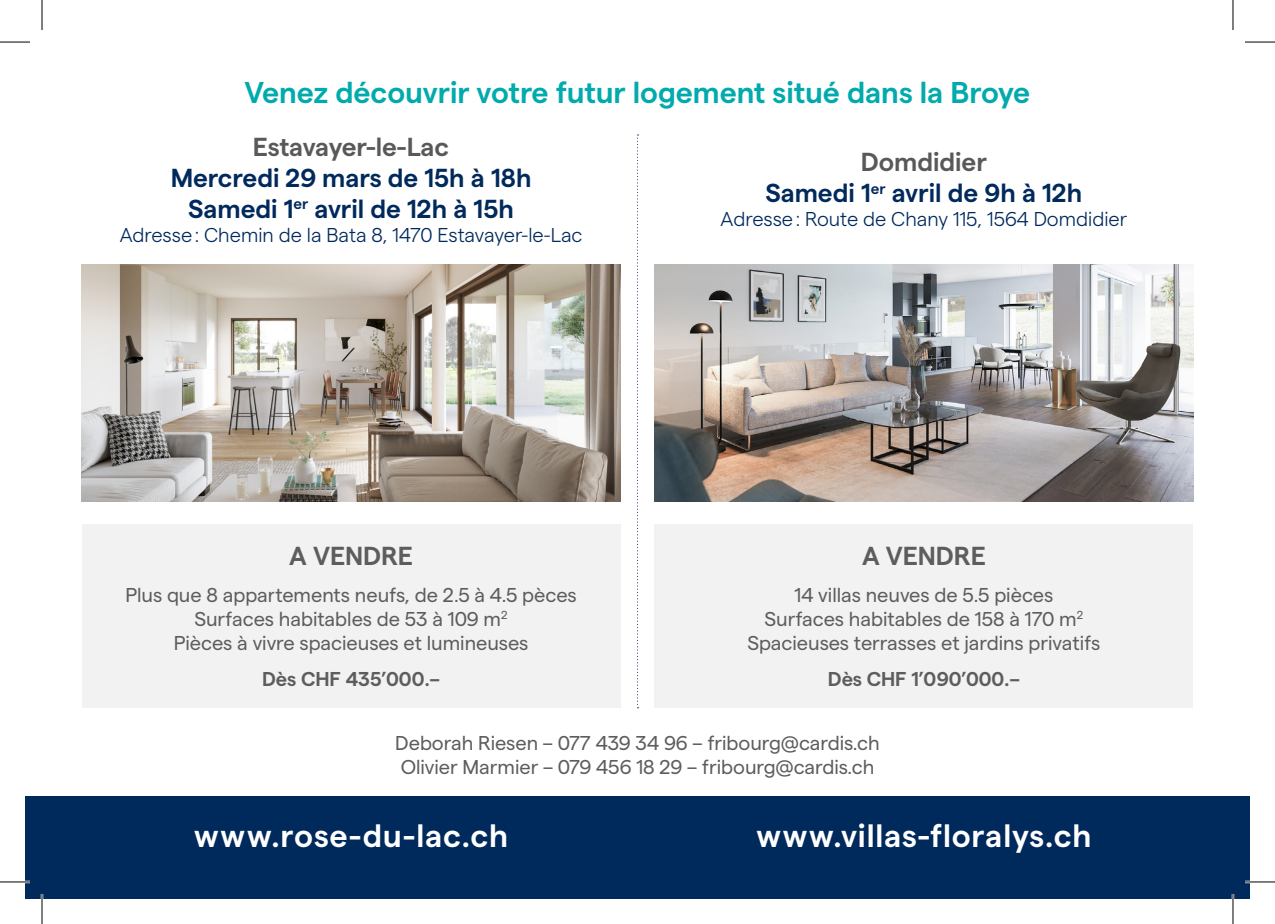
<style>
.page{position:relative;width:1275px;height:924px;background:#fff}
.page>*{position:absolute;margin:0;border:0;box-sizing:border-box;transform-origin:0 0}
.t1{font:600 32px "Matter";letter-spacing:.025em;color:#fff}
.t2{font:600 30px "Matter";color:#00aaad}
.t3{font:600 26px/31.2px "Matter";color:#00295c;text-align:center}
.t4{font:600 26px "Matter";letter-spacing:-.01em;color:#59595a}
.t5{font:600 26px "Matter";color:#5d5d5d}
.t6{font:20px/24px "Matter";color:#5d5d5d;text-align:center}
.t7{font:300 20px "Matter";color:#00295c}
.t8{font:600 20px "Matter";color:#5d5d5d}
.s1{color:#59595a}
</style>
<div class="page">
<div style="left:25px;top:796px;width:1225px;height:102px;background:#00295c"></div>
<div style="left:654px;top:524px;width:539px;height:184px;background:#f2f2f2"></div>
<div style="left:82px;top:524px;width:538px;height:184px;background:#f2f2f2"></div>
<svg style="left:637px;top:134px;width:1px;height:574px"></svg>
<img style="left:654px;top:265px;width:539px;height:236px">
<img style="left:82px;top:265px;width:538px;height:236px">
<hr style="left:0;top:880px;width:30px;height:2px;background:#fff">
<hr style="left:1245px;top:880px;width:30px;height:2px;background:#fff">
<hr style="left:41px;top:893px;width:2px;height:30px;background:#fff">
<hr style="left:1231px;top:893px;width:3px;height:30px;background:#fff">
<hr style="left:0;top:42px;width:30px;height:1px;background:#000">
<hr style="left:1245px;top:42px;width:30px;height:1px;background:#000">
<hr style="left:0;top:881px;width:30px;height:1px;background:#000">
<hr style="left:1245px;top:881px;width:30px;height:1px;background:#000">
<hr style="left:42px;top:0;width:1px;height:30px;background:#000">
<hr style="left:42px;top:893px;width:1px;height:30px;background:#000">
<hr style="left:1232px;top:0;width:1px;height:30px;background:#000">
<hr style="left:1232px;top:893px;width:1px;height:30px;background:#000">
<h2 class="t2" style="left:245px;top:70px;width:787px">Venez découvrir votre futur logement situé dans la Broye</h2>
<h3 class="t4" style="left:253px;top:127px;width:198px">Estavayer-le-Lac</h3>
<h3 class="t3" style="left:171px;top:160px;width:362px">Mercredi 29 mars de 15h à 18h<br>Samedi 1<sup>er</sup> avril de 12h à 15h</h3>
<p class="t7" style="left:120px;top:220px;width:464px">Adresse: Chemin de la Bata 8, 1470 Estavayer-le-Lac</p>
<h3 class="t5" style="left:289px;top:537px;width:125px">A VENDRE</h3>
<p class="t6" style="left:125px;top:580px;width:453px">Plus que 8 appartements neufs, de 2.5 à 4.5 pèces<br>Surfaces habitables de 53 à 109 m<sup>2<br></sup>Pièces à vivre spacieuses et lumineuses</p>
<p class="t8" style="left:262px;top:663px;width:179px">Dès CHF 435’000.–</p>
<h3 class="t3" style="left:765px;top:144px;width:318px"><span class="s1">Domdidier<br></span>Samedi 1<sup>er</sup> avril de 9h à 12h</h3>
<p class="t7" style="left:720px;top:205px;width:408px">Adresse: Route de Chany 115, 1564 Domdidier</p>
<h3 class="t5" style="left:862px;top:537px;width:125px">A VENDRE</h3>
<p class="t6" style="left:747px;top:580px;width:354px">14 villas neuves de 5.5 pièces<br>Surfaces habitables de 158 à 170 m<sup>2<br></sup>Spacieuses terrasses et jardins privatifs</p>
<p class="t8" style="left:828px;top:663px;width:193px">Dès CHF 1’090’000.–</p>
<p class="t6" style="left:395px;top:729px;width:486px;text-align:left">Deborah Riesen – 077 439 34 96 – fribourg@cardis.ch<br>Olivier Marmier – 079 456 18 29 – fribourg@cardis.ch</p>
<h1 class="t1" style="left:194px;top:812px;width:316px">www.rose-du-lac.ch</h1>
<h1 class="t1" style="left:756px;top:812px;width:337px">www.villas-floralys.ch</h1>
</div>
